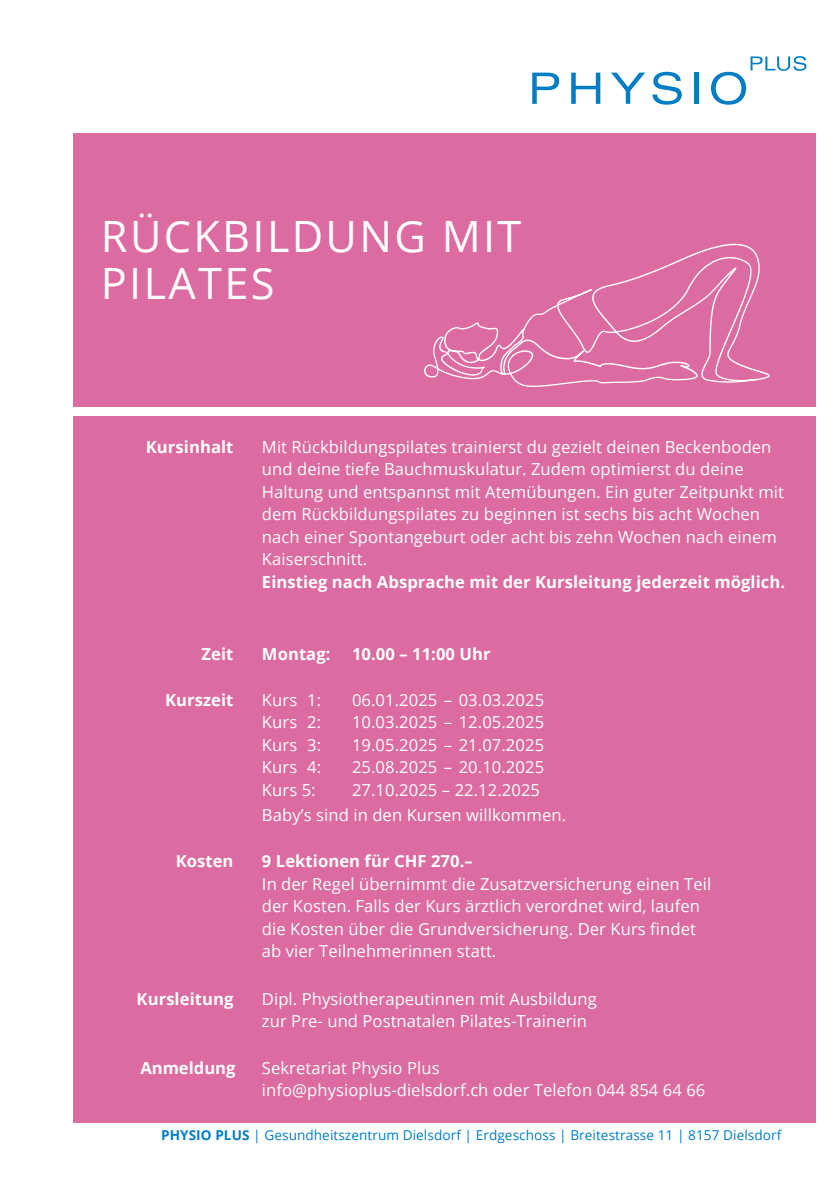
<style>
.page{position:relative;width:839px;height:1191px;background:#fff}
.page>*{position:absolute;margin:0;border:0;box-sizing:border-box;transform-origin:0 0}
.t1{font:43.2px/46.4px "Open Sans";letter-spacing:.055em;color:#fff}
.t2{font:16.6px/22.4px "Open Sans";letter-spacing:.005em;color:#fff}
.t3{font:700 16.6px "Open Sans";letter-spacing:.005em;color:#fff}
.t4{font:13.6px "Open Sans";letter-spacing:.005em;color:#007dc5}
.s1{font-weight:700}
</style>
<div class="page">
<div style="left:74px;top:417px;width:741px;height:706px;background:#db6ba0"></div>
<div style="left:74px;top:133px;width:741px;height:274px;background:#db6ba0"></div>
<svg style="left:425px;top:243px;width:344px;height:144px"></svg>
<svg style="left:532px;top:73px;width:27px;height:31px"></svg>
<svg style="left:571px;top:73px;width:29px;height:31px"></svg>
<svg style="left:611px;top:73px;width:34px;height:31px"></svg>
<svg style="left:652px;top:72px;width:29px;height:33px"></svg>
<hr style="left:694px;top:73px;width:4px;height:31px;background:#007dc5">
<svg style="left:711px;top:56px;width:95px;height:49px"></svg>
<h1 class="t1" style="left:101px;top:212px;width:422px">RÜCKBILDUNG MIT<br>PILATES</h1>
<h3 class="t3" style="left:146px;top:435px;width:89px">Kursinhalt</h3>
<h2 class="t2" style="left:262px;top:435px;width:524px">Mit Rückbildungspilates trainierst du gezielt deinen Beckenboden und deine tiefe Bauchmuskulatur. Zudem optimierst du deine Haltung und entspannst mit Atemübungen. Ein guter Zeitpunkt mit dem Rückbildungspilates zu beginnen ist sechs bis acht Wochen nach einer Spontangeburt oder acht bis zehn Wochen nach einem Kaiserschnitt.<br><span class="s1">Einstieg nach Absprache mit der Kursleitung jederzeit möglich.</span></h2>
<h2 class="t3" style="left:262px;top:642px;width:70px">Montag:</h2>
<h2 class="t3" style="left:352px;top:642px;width:140px">10.00 – 11:00 Uhr</h2>
<h3 class="t2" style="left:262px;top:688px;width:61px;text-align:justify">Kurs 1:<br>Kurs 2:<br>Kurs 3:<br>Kurs 4:<br>Kurs 5:</h3>
<h3 class="t2" style="left:352px;top:688px;width:194px;text-align:justify">06.01.2025 – 03.03.2025<br>10.03.2025 – 12.05.2025<br>19.05.2025 – 21.07.2025<br>25.08.2025 – 20.10.2025<br>27.10.2025 – 22.12.2025</h3>
<h3 class="t2" style="left:262px;top:803px;width:305px">Baby’s sind in den Kursen willkommen.</h3>
<h3 class="t2" style="left:262px;top:850px;width:451px"><span class="s1">9 Lektionen für CHF 270.–<br></span>In der Regel übernimmt die Zusatzversicherung einen Teil der Kosten. Falls der Kurs ärztlich verordnet wird, laufen die Kosten über die Grundversicherung. Der Kurs findet ab vier Teilnehmerinnen statt.</h3>
<h3 class="t2" style="left:262px;top:987px;width:336px">Dipl. Physiotherapeutinnen mit Ausbildung zur Pre- und Postnatalen Pilates-Trainerin</h3>
<h3 class="t2" style="left:262px;top:1056px;width:445px">Sekretariat Physio Plus<br>info@physioplus-dielsdorf.ch oder Telefon 044 854 64 66</h3>
<p class="t4" style="left:161px;top:1126px;width:621px"><span class="s1">PHYSIO PLUS</span> | Gesundheitszentrum Dielsdorf | Erdgeschoss | Breitestrasse 11 | 8157 Dielsdorf</p>
<h2 class="t3" style="left:202px;top:642px;width:33px">Zeit</h2>
<h2 class="t3" style="left:165px;top:688px;width:70px">Kurszeit</h2>
<h2 class="t3" style="left:176px;top:849px;width:59px">Kosten</h2>
<h2 class="t3" style="left:137px;top:987px;width:98px">Kursleitung</h2>
<h2 class="t3" style="left:140px;top:1056px;width:97px">Anmeldung</h2>
</div>
